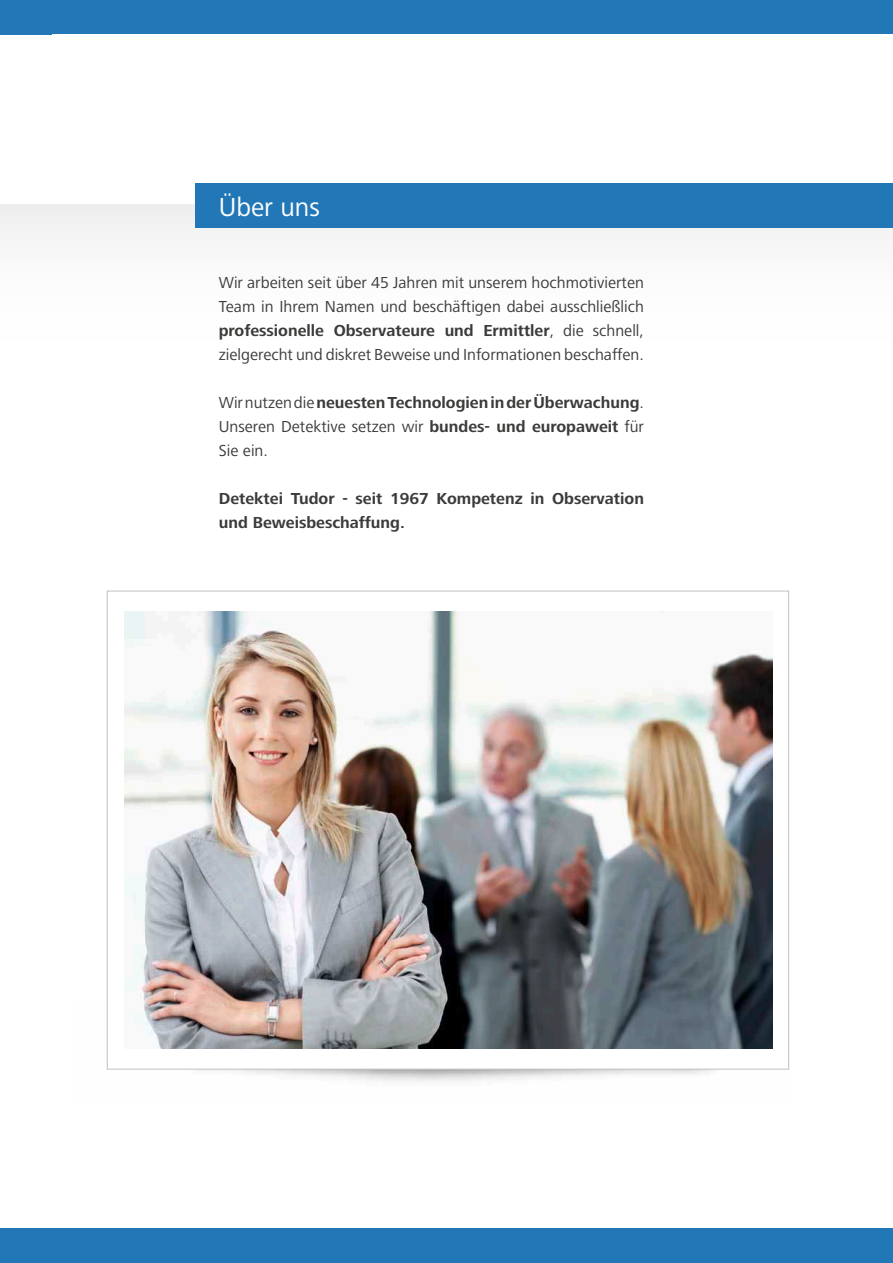
<style>
.page{position:relative;width:893px;height:1263px;background:#fff}
.page>*{position:absolute;margin:0;border:0;box-sizing:border-box;transform-origin:0 0}
.t1{font:27px "Frutiger Next LT";color:#fff}
.t2{font:16.5px/24px "Frutiger Next LT";color:#3b3b3a;text-align:justify}
.t3{font:700 16.5px/24px "Frutiger Next LT";color:#3b3b3a;text-align:justify}
.s1{font-weight:700}
.s2{font-weight:400}
</style>
<div class="page">
<div style="left:0;top:0;width:893px;height:34px;background:#2278b6"></div>
<div style="left:0;top:1229px;width:893px;height:34px;background:#2278b6"></div>
<div style="left:196px;top:183px;width:697px;height:45px;background:#2278b6"></div>
<div style="left:107px;top:591px;width:682px;height:478px;background:#fff;border:1px solid #bdc2c4"></div>
<img style="left:124px;top:612px;width:649px;height:436px">
<p class="t1" style="left:219px;top:192px;width:103px">Über uns</p>
<p class="t2" style="left:219px;top:270px;width:427px">Wir arbeiten seit über 45 Jahren mit unserem hochmotivierten Team in Ihrem Namen und beschäftigen dabei ausschließlich <span class="s1">professionelle Observateure und Ermittler</span>, die schnell, zielgerecht und diskret Beweise und Informationen beschaffen.</p>
<p class="t3" style="left:219px;top:390px;width:427px"><span class="s2">Wir nutzen die</span> neuesten Technologien in der Überwachung<span class="s2">.<br>Unseren Detektive setzen wir</span> bundes- und europaweit <span class="s2">für Sie ein.</span></p>
<p class="t3" style="left:219px;top:486px;width:427px">Detektei Tudor - seit 1967 Kompetenz in Observation und Beweisbeschaffung.</p>
</div>
